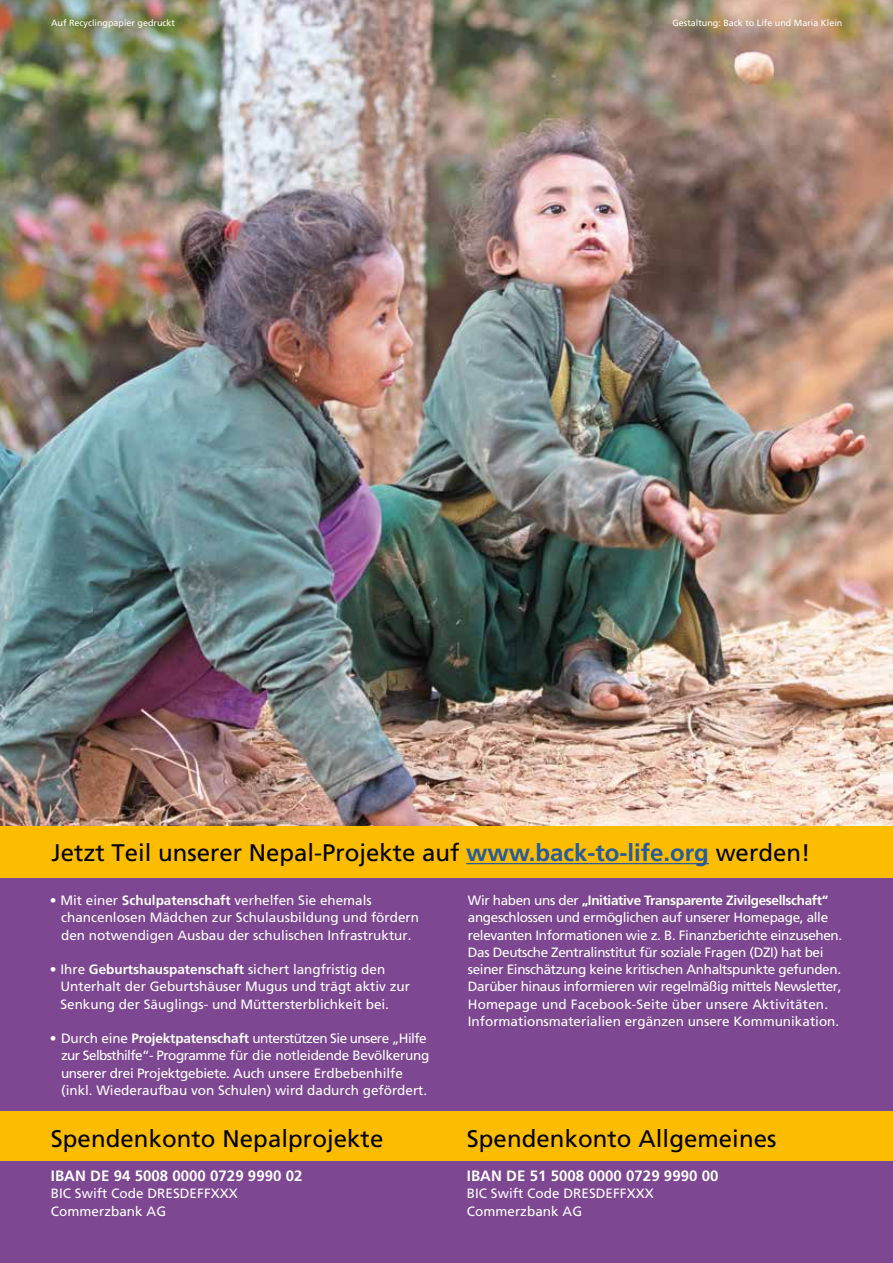
<style>
.page{position:relative;width:893px;height:1263px;background:#fff}
.page>*{position:absolute;margin:0;border:0;box-sizing:border-box;transform-origin:0 0}
.t1{font:24px "Frutiger";letter-spacing:.005em;color:#000}
.t2{font:700 15px "Frutiger";letter-spacing:.005em;color:#fff}
.t3{font:13.5px/17.2px "Frutiger";letter-spacing:-.025em;color:#fff}
.t4{font:13.5px/17.2px "Frutiger";color:#fff}
.t5{font:13.5px/17.2px "Frutiger";letter-spacing:-.02em;color:#fff}
.t6{font:9px "Frutiger";color:#fff}
.s1{font-weight:700;color:#275b9b}
.s2{font-weight:700}
</style>
<div class="page">
<img style="left:0;top:0;width:893px;height:826px">
<div style="left:0;top:829px;width:893px;height:434px;background:#7d4791"></div>
<div style="left:0;top:826px;width:893px;height:52px;background:#fcbc00"></div>
<hr style="left:466px;top:863px;width:243px;height:1px;background:#275b9b">
<div style="left:0;top:1111px;width:893px;height:49px;background:#fcbc00"></div>
<p class="t6" style="left:51px;top:18px;width:126px">Auf Recyclingpapier gedruckt</p>
<p class="t6" style="left:672px;top:18px;width:172px">Gestaltung: Back to Life und Maria Klein</p>
<h1 class="t1" style="left:51px;top:839px;width:760px">Jetzt Teil unserer Nepal-Projekte auf <span class="s1">www.back-to-life.org</span> werden!</h1>
<p class="t4" style="left:61px;top:892px;width:359px;text-indent:-11px">• Mit einer <span class="s2">Schulpatenschaft</span> verhelfen Sie ehemals chancenlosen Mädchen zur Schulausbildung und fördern den notwendigen Ausbau der schulischen Infrastruktur.</p>
<p class="t4" style="left:60px;top:961px;width:351px;text-indent:-11px">• Ihre <span class="s2">Geburtshauspatenschaft</span> sichert langfristig den<br>Unterhalt der Geburtshäuser Mugus und trägt aktiv zur<br>Senkung der Säuglings- und Müttersterblichkeit bei.</p>
<p class="t5" style="left:61px;top:1030px;width:370px;text-indent:-11px">• Durch eine <span class="s2">Projektpatenschaft</span> unterstützen Sie unsere „Hilfe zur Selbsthilfe“- Programme für die notleidende Bevölkerung unserer drei Projektgebiete. Auch unsere Erdbebenhilfe (inkl. Wiederaufbau von Schulen) wird dadurch gefördert.</p>
<p class="t3" style="left:468px;top:892px;width:376px">Wir haben uns der <span class="s2">„Initiative Transparente Zivilgesellschaft“ </span>angeschlossen und ermöglichen auf unserer Homepage, alle relevanten Informationen wie z. B. Finanzberichte einzusehen.<br>Das Deutsche Zentralinstitut für soziale Fragen (DZI) hat bei seiner Einschätzung keine kritischen Anhaltspunkte gefunden.<br>Darüber hinaus informieren wir regelmäßig mittels Newsletter, Homepage und Facebook-Seite über unsere Aktivitäten.<br>Informationsmaterialien ergänzen unsere Kommunikation.</p>
<h1 class="t1" style="left:51px;top:1124px;width:334px">Spendenkonto Nepalprojekte</h1>
<p class="t2" style="left:51px;top:1167px;width:253px">IBAN DE 94 5008 0000 0729 9990 02</p>
<p class="t4" style="left:51px;top:1185px;width:189px">BIC Swift Code DRESDEFFXXX<br>Commerzbank AG</p>
<h1 class="t1" style="left:467px;top:1124px;width:311px">Spendenkonto Allgemeines</h1>
<p class="t2" style="left:467px;top:1167px;width:253px">IBAN DE 51 5008 0000 0729 9990 00</p>
<p class="t4" style="left:467px;top:1185px;width:189px">BIC Swift Code DRESDEFFXXX<br>Commerzbank AG</p>
</div>
